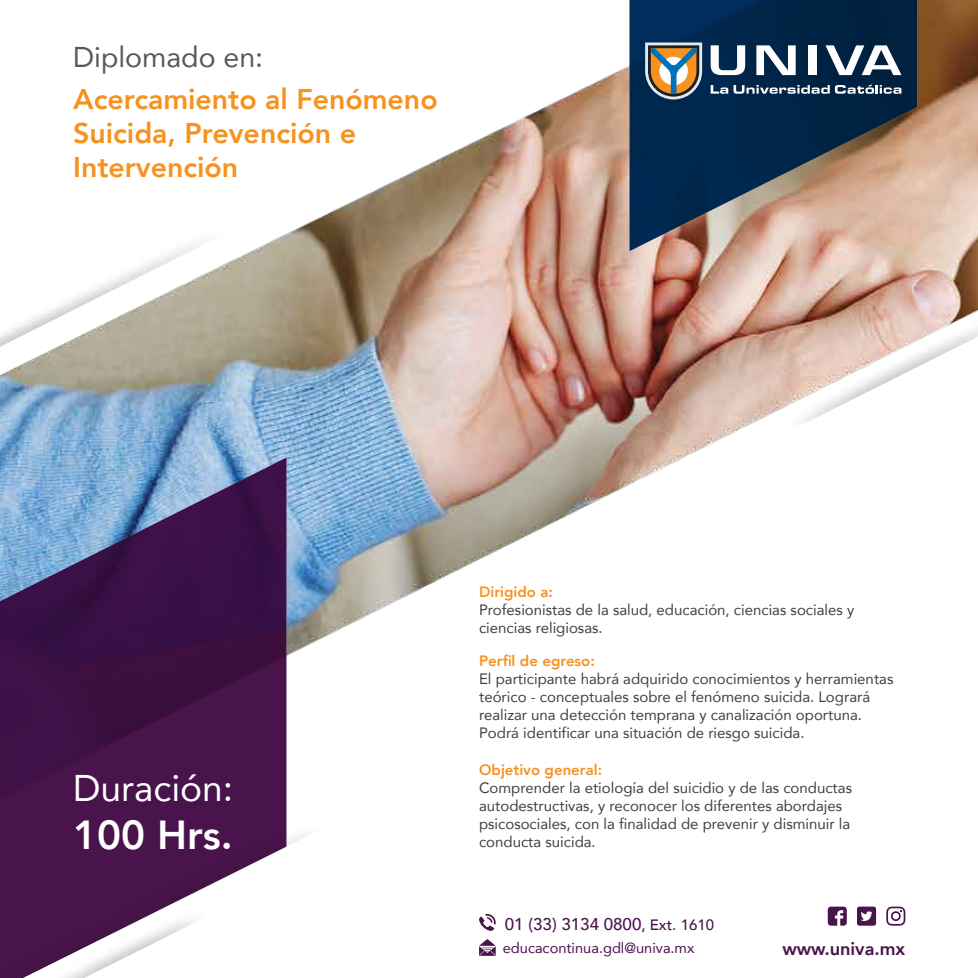
<style>
.page{position:relative;width:978px;height:978px;background:#fff}
.page>*{position:absolute;margin:0;border:0;box-sizing:border-box;transform-origin:0 0}
.t1{font:800 40.5px "Avenir";color:#fff}
.t2{font:37.05px "Avenir";color:#fff}
.t3{font:800 28.5px/34.2px "Avenir";color:#f7921e}
.t4{font:28.5px "Avenir";color:#58595b}
.t5{font:800 18.15px "Avenir";color:#49134c}
.t6{font:500 16.95px "Avenir";color:#49134c}
.t7{font:15px/18px "Avenir";color:#414042}
.t8{font:800 15px "Avenir";color:#f7921e}
.t9{font:14.55px "Avenir";color:#49134c}
.s1{font-size:15px}
</style>
<div class="page">
<img style="left:0;top:0;width:978px;height:924px">
<img style="left:975px;top:522px;width:3px;height:187px">
<img style="left:741px;top:272px;width:237px;height:65px">
<svg style="left:0;top:458px;width:286px;height:320px;background:#4d3668"></svg>
<img style="left:0;top:778px;width:370px;height:87px">
<svg style="left:629px;top:0;width:288px;height:251px;background:#425060"></svg>
<img style="left:0;top:184px;width:272px;height:230px">
<svg style="left:0;top:220px;width:267px;height:155px"></svg>
<div style="left:23px;top:816px;width:61px;height:49px;background:#49134c"></div>
<img style="left:0;top:865px;width:84px;height:113px">
<svg style="left:84px;top:816px;width:342px;height:162px"></svg>
<svg style="left:732px;top:337px;width:246px;height:151px"></svg>
<svg style="left:828px;top:907px;width:19px;height:19px"></svg>
<svg style="left:886px;top:907px;width:19px;height:19px"></svg>
<svg style="left:857px;top:907px;width:19px;height:19px"></svg>
<svg style="left:645px;top:43px;width:57px;height:56px;background:#958c78"></svg>
<svg style="left:825px;top:45px;width:76px;height:30px"></svg>
<svg style="left:756px;top:45px;width:40px;height:30px"></svg>
<div style="left:808px;top:45px;width:8px;height:30px;background:#fff"></div>
<svg style="left:711px;top:45px;width:34px;height:30px"></svg>
<svg style="left:711px;top:84px;width:190px;height:10px"></svg>
<svg style="left:479px;top:914px;width:17px;height:17px"></svg>
<svg style="left:479px;top:939px;width:17px;height:17px"></svg>
<h3 class="t4" style="left:73px;top:34px;width:192px">Diplomado en:</h3>
<h3 class="t3" style="left:73px;top:82px;width:366px">Acercamiento al Fenómeno<br>Suicida, Prevención e<br>Intervención</h3>
<h2 class="t2" style="left:73px;top:758px;width:162px">Duración:</h2>
<h1 class="t1" style="left:73px;top:804px;width:161px">100 Hrs.</h1>
<p class="t8" style="left:479px;top:580px;width:75px">Dirigido a:</p>
<p class="t7" style="left:479px;top:600px;width:377px">Profesionistas de la salud, educación, ciencias sociales y ciencias religiosas.</p>
<p class="t8" style="left:479px;top:649px;width:117px">Perfil de egreso:</p>
<p class="t7" style="left:479px;top:669px;width:416px">El participante habrá adquirido conocimientos y herramientas teórico - conceptuales sobre el fenómeno suicida. Logrará realizar una detección temprana y canalización oportuna.<br>Podrá identificar una situación de riesgo suicida.</p>
<p class="t8" style="left:479px;top:758px;width:125px">Objetivo general:</p>
<p class="t7" style="left:479px;top:778px;width:374px">Comprender la etiología del suicidio y de las conductas autodestructivas, y reconocer los diferentes abordajes psicosociales, con la finalidad de prevenir y disminuir la conducta suicida.</p>
<p class="t6" style="left:505px;top:909px;width:211px">01 (33) 3134 0800<span class="s1">, Ext. 1610</span></p>
<p class="t9" style="left:503px;top:937px;width:193px">educacontinua.gdl@univa.mx</p>
<p class="t5" style="left:782px;top:935px;width:124px">www.univa.mx</p>
</div>
